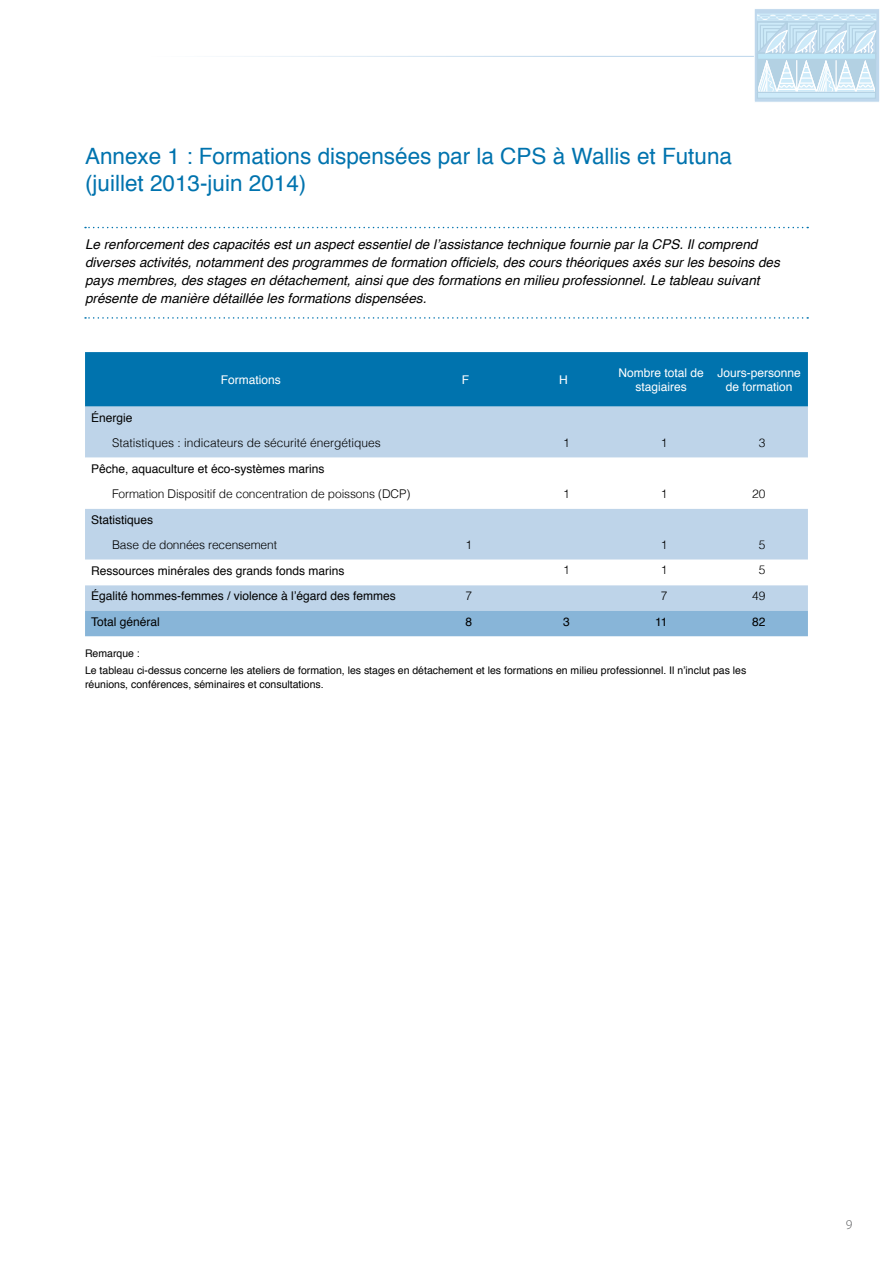
<style>
.page{position:relative;width:893px;height:1263px;background:#fff}
.page>*{position:absolute;margin:0;border:0;box-sizing:border-box;transform-origin:0 0}
.t1{font:22.5px/27px "Helvetica";color:#0073ae}
.t2{font:italic 13.5px/18px "Helvetica";color:#000}
.t3{font:300 13.5px "Myriad Pro";color:#58595b}
.t4{font:12px "Helvetica";color:#000}
.t5{font:300 12px "Helvetica";letter-spacing:-.01em;color:#000}
.t6{font:12px/14.4px "Helvetica";color:#fff;text-align:center}
.t7{font:10.5px/17.7px "Helvetica";color:#000}
</style>
<div class="page">
<hr style="left:43px;top:56px;width:711px;height:1px;background:#1870b9">
<div style="left:754px;top:8px;width:126px;height:94px;background:#bed7ec;border:1px solid #fff"></div>
<svg style="left:757px;top:14px;width:120px;height:84px"></svg>
<div style="left:85px;top:352px;width:723px;height:55px;background:#0073ae"></div>
<div style="left:85px;top:407px;width:723px;height:204px;background:#bed4e9"></div>
<svg style="left:85px;top:458px;width:723px;height:127px"></svg>
<svg style="left:85px;top:483px;width:723px;height:26px"></svg>
<div style="left:85px;top:611px;width:723px;height:25px;background:#88b5d8"></div>
<svg style="left:85px;top:317px;width:723px;height:2px"></svg>
<svg style="left:85px;top:227px;width:723px;height:1px"></svg>
<h1 class="t1" style="left:85px;top:144px;width:648px">Annexe 1 : Formations dispensées par la CPS à Wallis et Futuna (juillet 2013-juin 2014)</h1>
<p class="t2" style="left:85px;top:235px;width:696px">Le renforcement des capacités est un aspect essentiel de l’assistance technique fournie par la CPS. Il comprend diverses activités, notamment des programmes de formation officiels, des cours théoriques axés sur les besoins des pays membres, des stages en détachement, ainsi que des formations en milieu professionnel. Le tableau suivant présente de manière détaillée les formations dispensées.</p>
<p class="t6" style="left:221px;top:373px;width:62px">Formations</p>
<p class="t6" style="left:462px;top:373px;width:9px">F</p>
<p class="t6" style="left:559px;top:373px;width:10px">H</p>
<p class="t6" style="left:618px;top:366px;width:87px">Nombre total de stagiaires</p>
<p class="t6" style="left:717px;top:366px;width:85px">Jours-personne de formation</p>
<p class="t4" style="left:91px;top:408px;width:43px">énergie</p>
<p class="t5" style="left:112px;top:432px;width:270px">Statistiques : indicateurs de sécurité énergétiques</p>
<p class="t5" style="left:563px;top:432px;width:8px">1</p>
<p class="t5" style="left:661px;top:432px;width:8px">1</p>
<p class="t5" style="left:759px;top:432px;width:8px">3</p>
<p class="t4" style="left:91px;top:459px;width:235px">Pêche, aquaculture et éco-systèmes marins</p>
<p class="t5" style="left:112px;top:483px;width:300px">Formation Dispositif de concentration de poissons (DCP)</p>
<p class="t5" style="left:563px;top:483px;width:8px">1</p>
<p class="t5" style="left:661px;top:483px;width:8px">1</p>
<p class="t5" style="left:752px;top:483px;width:15px">20</p>
<p class="t4" style="left:91px;top:510px;width:64px">Statistiques</p>
<p class="t5" style="left:112px;top:534px;width:166px">Base de données recensement</p>
<p class="t5" style="left:465px;top:534px;width:8px">1</p>
<p class="t5" style="left:661px;top:534px;width:8px">1</p>
<p class="t5" style="left:759px;top:534px;width:8px">5</p>
<p class="t4" style="left:91px;top:561px;width:255px">Ressources minérales des grands fonds marins</p>
<p class="t5" style="left:563px;top:560px;width:8px">1</p>
<p class="t5" style="left:661px;top:560px;width:8px">1</p>
<p class="t5" style="left:759px;top:560px;width:8px">5</p>
<p class="t4" style="left:91px;top:587px;width:306px">Égalité hommes-femmes / violence à l’égard des femmes</p>
<p class="t5" style="left:465px;top:585px;width:8px">7</p>
<p class="t5" style="left:661px;top:585px;width:8px">7</p>
<p class="t5" style="left:752px;top:585px;width:15px">49</p>
<p class="t4" style="left:91px;top:612px;width:70px">Total général</p>
<p class="t4" style="left:465px;top:612px;width:8px">8</p>
<p class="t4" style="left:563px;top:612px;width:8px">3</p>
<p class="t4" style="left:655px;top:612px;width:14px">11</p>
<p class="t4" style="left:752px;top:612px;width:15px">82</p>
<p class="t7" style="left:85px;top:644px;width:663px">Remarque :<br>Le tableau ci-dessus concerne les ateliers de formation, les stages en détachement et les formations en milieu professionnel. Il n’inclut pas les</p>
<p class="t7" style="left:85px;top:675px;width:240px">réunions, conférences, séminaires et consultations.</p>
<p class="t3" style="left:846px;top:1216px;width:8px">9</p>
</div>
